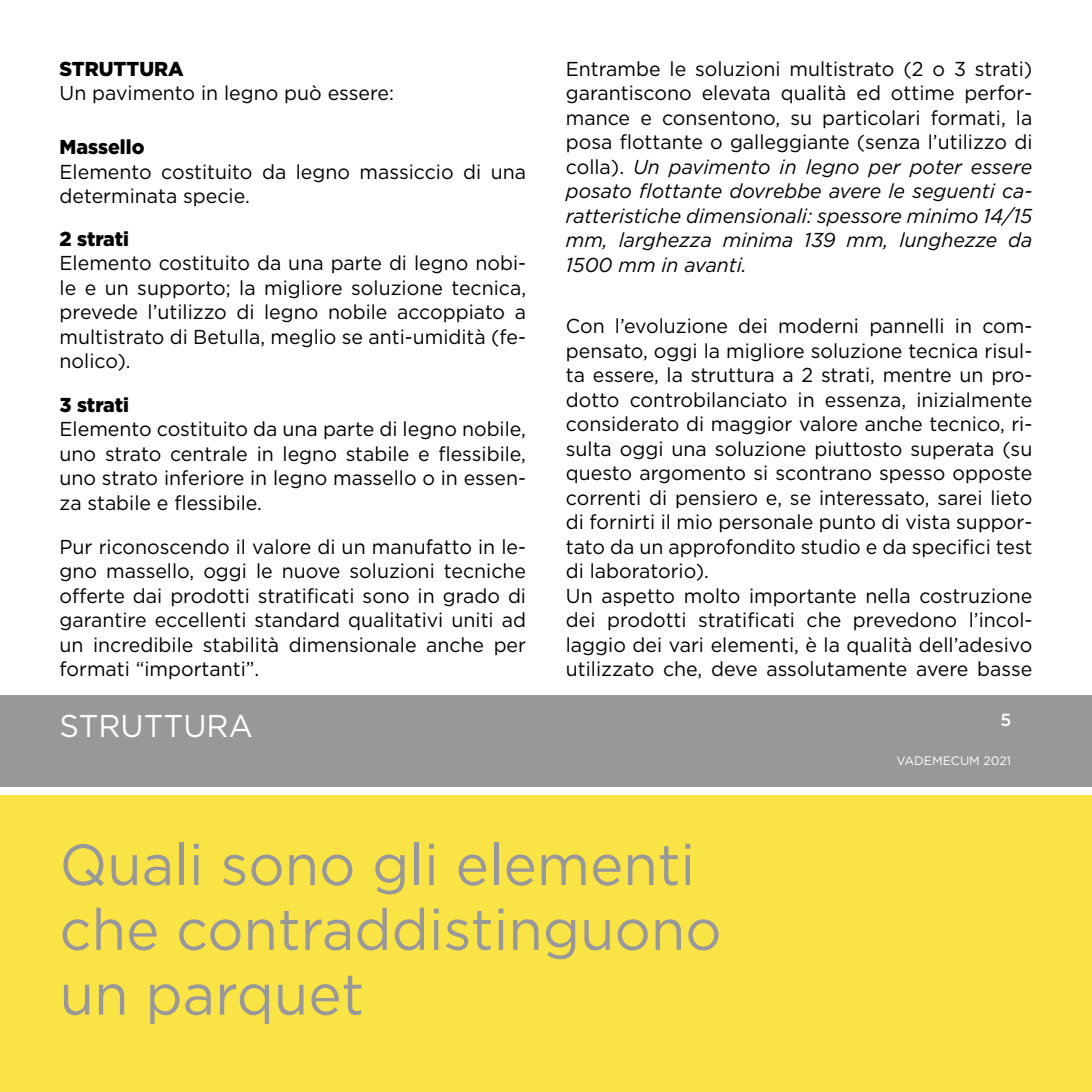
<style>
.page{position:relative;width:1092px;height:1092px;background:#fff}
.page>*{position:absolute;margin:0;border:0;box-sizing:border-box;transform-origin:0 0}
.t1{font:57.75px/64.8px "Gotham";color:#98989a}
.t2{font:31.5px "Gotham";color:#fff}
.t3{font:20.12px/24.5px "Gotham";color:#000;text-align:justify}
.t4{font:900 20.12px "Gotham";color:#000}
.t5{font:500 17.5px "Gotham";color:#fff}
.t6{font:12.25px "Gotham";color:#fff}
.s1{font-style:italic}
</style>
<div class="page">
<div style="left:0;top:695px;width:1091px;height:91px;background:#98989a"></div>
<div style="left:0;top:795px;width:1091px;height:296px;background:#fae345"></div>
<p class="t4" style="left:60px;top:55px;width:125px">STRUTTURA</p>
<p class="t3" style="left:60px;top:80px;width:336px">Un pavimento in legno può essere:</p>
<p class="t4" style="left:60px;top:133px;width:86px">Massello</p>
<p class="t3" style="left:60px;top:159px;width:468px">Elemento costituito da legno massiccio di una determinata specie.</p>
<p class="t4" style="left:60px;top:224px;width:71px">2 strati</p>
<p class="t3" style="left:60px;top:250px;width:468px">Elemento costituito da una parte di legno nobi&shy;le e un supporto; la migliore soluzione tecnica, prevede l’utilizzo di legno nobile accoppiato a multistrato di Betulla, meglio se anti-umidità (fe&shy;nolico).</p>
<p class="t4" style="left:60px;top:391px;width:71px">3 strati</p>
<p class="t3" style="left:60px;top:416px;width:468px">Elemento costituito da una parte di legno nobile, uno strato centrale in legno stabile e flessibile, uno strato inferiore in legno massello o in essen&shy;za stabile e flessibile.</p>
<p class="t3" style="left:60px;top:534px;width:468px">Pur riconoscendo il valore di un manufatto in le&shy;gno massello, oggi le nuove soluzioni tecniche offerte dai prodotti stratificati sono in grado di garantire eccellenti standard qualitativi uniti ad un incredibile stabilità dimensionale anche per formati “importanti”.</p>
<h2 class="t2" style="left:60px;top:706px;width:195px">STRUTTURA</h2>
<p class="t3" style="left:566px;top:56px;width:468px">Entrambe le soluzioni multistrato (2 o 3 strati) garantiscono elevata qualità ed ottime perfor&shy;mance e consentono, su particolari formati, la posa flottante o galleggiante (senza l’utilizzo di colla). <span class="s1">Un pavimento in legno per poter essere posato flottante dovrebbe avere le seguenti ca&shy;ratteristiche dimensionali: spessore minimo 14/15 mm, larghezza minima 139 mm, lunghezze da 1500 mm in avanti.</span></p>
<p class="t3" style="left:566px;top:313px;width:468px;text-align:left">Con l’evoluzione dei moderni pannelli in com&shy;pensato, oggi la migliore soluzione tecnica risul&shy;ta essere, la struttura a 2 strati, mentre un pro&shy;dotto controbilanciato in essenza, inizialmente considerato di maggior valore anche tecnico, ri&shy;sulta oggi una soluzione piuttosto superata (su questo argomento si scontrano spesso opposte correnti di pensiero e, se interessato, sarei lieto di fornirti il mio personale punto di vista suppor&shy;tato da un approfondito studio e da specifici test di laboratorio).<br>Un aspetto molto importante nella costruzione dei prodotti stratificati che prevedono l’incol&shy;laggio dei vari elementi, è la qualità dell’adesivo utilizzato che, deve assolutamente avere basse</p>
<p class="t5" style="left:1000px;top:708px;width:12px">5</p>
<p class="t6" style="left:896px;top:752px;width:116px">VADEMECUM 2021</p>
<h1 class="t1" style="left:60px;top:831px;width:663px">Quali sono gli elementi che contraddistinguono un parquet</h1>
</div>
